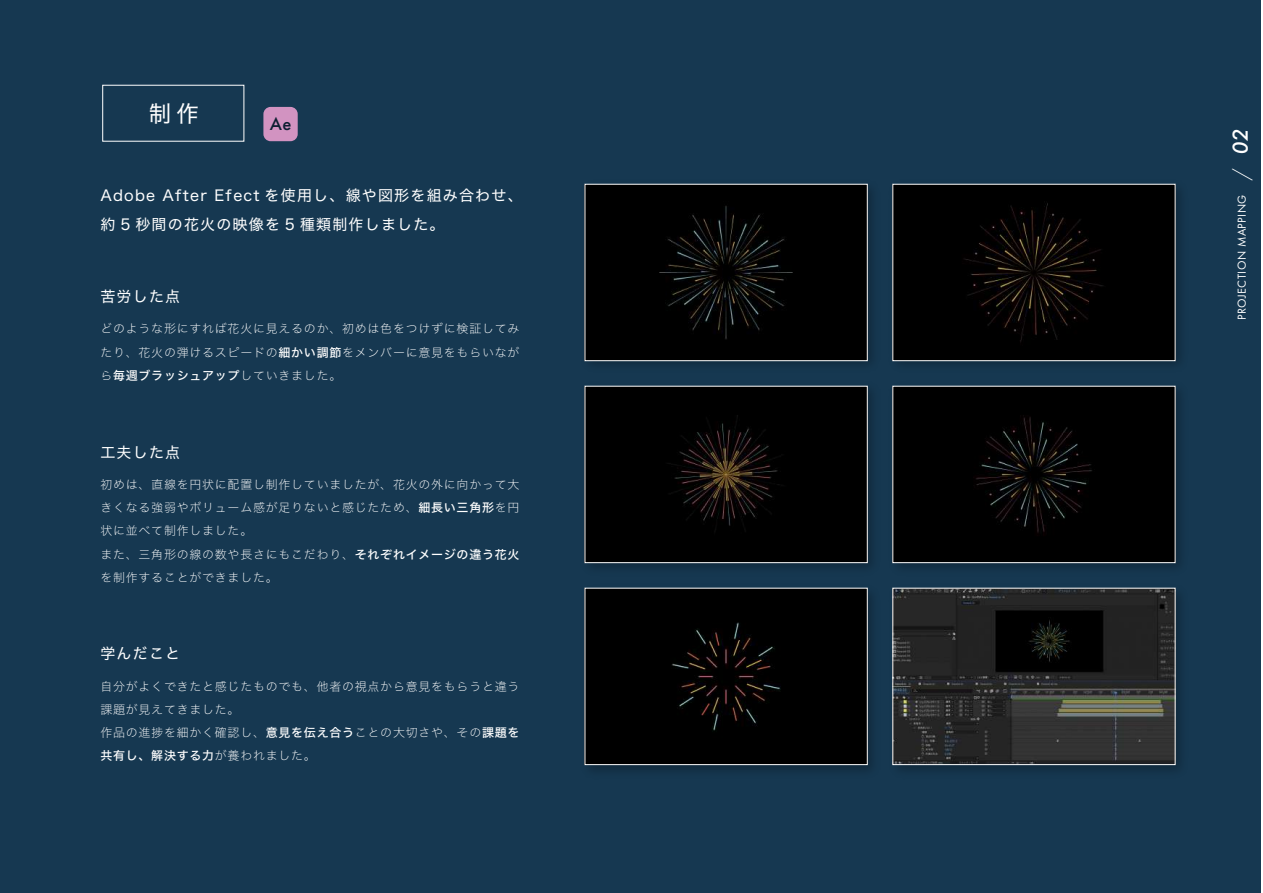
<style>
.page{position:relative;width:1263px;height:893px;background:#fff}
.page>*{position:absolute;margin:0;border:0;box-sizing:border-box;transform-origin:0 0}
.t1{font:italic 500 22.5px "Futura PT";color:#fff}
.t2{font:22.5px "Hiragino Sans W4";color:#fff}
.t3{font:300 22.5px "Futura PT";color:#fff}
.t4{font:500 18.75px "Futura PT";color:#0d1f32}
.t5{font:15px/29.2px "Hiragino Sans W4";letter-spacing:.08em;color:#fff}
.t6{font:12px/23.2px "Hiragino Sans W1";letter-spacing:.06em;color:#fff}
.t7{font:12px "Hiragino Sans W5";letter-spacing:.06em;color:#fff}
.t8{font:12px "Futura PT";letter-spacing:.04em;color:#fff}
.s1{font-family:"Hiragino Sans W5"}
.s2{font-family:"Hiragino Sans W1"}
</style>
<div class="page">
<div style="left:0;top:0;width:1260px;height:893px;background:#163851"></div>
<div style="left:263px;top:107px;width:35px;height:34px;background:#d293c1;border-radius:7px"></div>
<img style="left:584px;top:183px;width:596px;height:588px">
<img style="left:587px;top:388px;width:278px;height:173px">
<div style="left:587px;top:590px;width:278px;height:173px;background:#000"></div>
<img style="left:587px;top:186px;width:278px;height:173px">
<img style="left:894px;top:388px;width:279px;height:173px">
<img style="left:894px;top:186px;width:279px;height:173px">
<img style="left:894px;top:590px;width:279px;height:173px">
<div style="left:585px;top:184px;width:282px;height:177px;border:1px solid #fff"></div>
<div style="left:585px;top:386px;width:282px;height:177px;border:1px solid #fff"></div>
<div style="left:585px;top:588px;width:282px;height:177px;border:1px solid #fff"></div>
<div style="left:892px;top:184px;width:283px;height:177px;border:1px solid #fff"></div>
<div style="left:892px;top:386px;width:283px;height:177px;border:1px solid #fff"></div>
<div style="left:892px;top:588px;width:283px;height:177px;border:1px solid #fff"></div>
<h1 class="t2" style="left:149px;top:93px;width:51px">制作</h1>
<h2 class="t4" style="left:270px;top:113px;width:23px">Ae</h2>
<p class="t5" style="left:100px;top:180px;width:424px">Adobe After Efect を使用し、線や図形を組み合わせ、約 5 秒間の花火の映像を 5 種類制作しました。</p>
<p class="t5" style="left:100px;top:281px;width:81px">苦労した点</p>
<p class="t6" style="left:100px;top:316px;width:421px">どのような形にすれば花火に見えるのか、初めは色をつけずに検証してみたり、花火の弾けるスピードの<span class="s1">細かい調節</span>をメンバーに意見をもらいなが</p>
<p class="t7" style="left:100px;top:364px;width:242px"><span class="s2">ら</span>毎週ブラッシュアップ<span class="s2">していきました。</span></p>
<p class="t5" style="left:100px;top:436px;width:81px">工夫した点</p>
<p class="t6" style="left:100px;top:472px;width:421px">初めは、直線を円状に配置し制作していましたが、花火の外に向かって大きくなる強弱やボリューム感が足りないと感じたため、<span class="s1">細長い三角形</span>を円状に並べて制作しました。<br>また、三角形の線の数や長さにもこだわり、<span class="s1">それぞれイメージの違う花火</span>を制作することができました。</p>
<p class="t5" style="left:100px;top:638px;width:81px">学んだこと</p>
<p class="t6" style="left:100px;top:674px;width:421px">自分がよくできたと感じたものでも、他者の視点から意見をもらうと違う課題が見えてきました。<br>作品の進捗を細かく確認し、<span class="s1">意見を伝え合う</span>ことの大切さや、その<span class="s1">課題を</span></p>
<p class="t7" style="left:100px;top:745px;width:217px">共有し、解決する力<span class="s2">が養われました。</span></p>
<h1 class="t1" style="left:1226px;top:155px;width:28px;rotate:-90deg">02</h1>
<h1 class="t3" style="left:1228px;top:181px;width:14px;rotate:-90deg">/</h1>
<p class="t8" style="left:1234px;top:320px;width:127px;rotate:-90deg">PROJECTION MAPPING</p>
</div>
